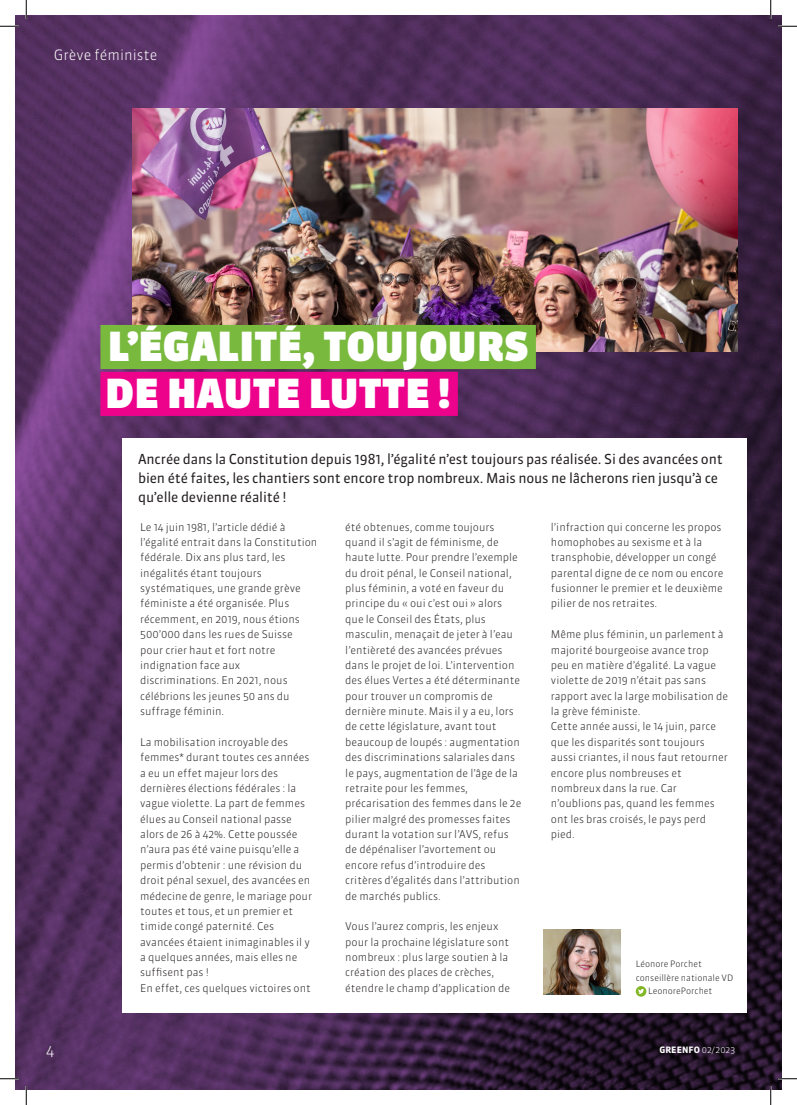
<style>
.page{position:relative;width:797px;height:1105px;background:#fff}
.page>*{position:absolute;margin:0;border:0;box-sizing:border-box;transform-origin:0 0}
.Titel_32_Grün{font:900 40px "Sanuk OT";letter-spacing:.01em;color:#fff}
.Titel_32_Magenta{font:900 40px "Sanuk OT";letter-spacing:.01em;color:#fff}
.t1{font:300 15px "Sanuk OT";color:#fff}
.t2{font:300 14.25px "Sanuk OT";color:#fff}
.Lead{font:13.75px/18.8px "Sanuk OT";letter-spacing:-.01em;color:#231f20}
.Mengensatz_Kasten{font:300 10.62px/15.4px "Sanuk OT";color:#231f20}
.Autor{font:300 8.75px "Sanuk OT";color:#231f20}
.t3{font:700 8.75px "Sanuk OT";letter-spacing:.01em;color:#fff}
.s1{font-weight:300}
</style>
<div class="page">
<img style="left:16px;top:16px;width:765px;height:1073px">
<div style="left:122px;top:438px;width:624px;height:575px;background:#fff"></div>
<img style="left:133px;top:109px;width:605px;height:242px">
<div style="left:100px;top:372px;width:358px;height:44px;background:#ed028c"></div>
<div style="left:100px;top:325px;width:436px;height:44px;background:#79ba3e"></div>
<div style="left:635px;top:986px;width:11px;height:11px;background:#82b624;border-radius:50%"></div>
<svg style="left:638px;top:989px;width:6px;height:5px"></svg>
<img style="left:543px;top:929px;width:78px;height:65px">
<svg style="left:0;top:25px;width:19px;height:2px"></svg>
<svg style="left:778px;top:25px;width:19px;height:2px"></svg>
<svg style="left:0;top:1078px;width:19px;height:1px"></svg>
<svg style="left:778px;top:1078px;width:19px;height:1px"></svg>
<svg style="left:25px;top:0;width:2px;height:19px"></svg>
<svg style="left:25px;top:1086px;width:2px;height:19px"></svg>
<svg style="left:770px;top:0;width:1px;height:19px"></svg>
<svg style="left:770px;top:1086px;width:1px;height:19px"></svg>
<p class="t2" style="left:54px;top:46px;width:105px">Grève féministe</p>
<p class="Titel_32_Grün" style="left:108px;top:322px;width:422px">L’ÉGALITÉ, TOUJOURS</p>
<p class="Titel_32_Magenta" style="left:105px;top:369px;width:346px">DE HAUTE LUTTE !</p>
<p class="Lead" style="left:138px;top:450px;width:586px">Ancrée dans la Constitution depuis 1981, l’égalité n’est toujours pas réalisée. Si des avancées ont bien été faites, les chantiers sont encore trop nombreux. Mais nous ne lâcherons rien jusqu’à ce qu’elle devienne réalité !</p>
<p class="Mengensatz_Kasten" style="left:140px;top:519px;width:179px">Le 14 juin 1981, l’article dédié à l’égalité entrait dans la Constitution fédérale. Dix ans plus tard, les inégalités étant toujours systématiques, une grande grève féministe a été organisée. Plus récemment, en 2019, nous étions<br>500’000 dans les rues de Suisse pour crier haut et fort notre indignation face aux discriminations. En 2021, nous célébrions les jeunes 50 ans du suffrage féminin.</p>
<p class="Mengensatz_Kasten" style="left:140px;top:734px;width:173px">La mobilisation incroyable des femmes* durant toutes ces années a eu un effet majeur lors des dernières élections fédérales : la vague violette. La part de femmes élues au Conseil national passe alors de 26 à 42%. Cette poussée n’aura pas été vaine puisqu’elle a permis d’obtenir : une révision du droit pénal sexuel, des avancées en médecine de genre, le mariage pour toutes et tous, et un premier et timide congé paternité. Ces avancées étaient inimaginables il y a quelques années, mais elles ne suffisent pas !</p>
<p class="Mengensatz_Kasten" style="left:140px;top:980px;width:172px">En effet, ces quelques victoires ont</p>
<p class="Mengensatz_Kasten" style="left:345px;top:519px;width:178px">été obtenues, comme toujours quand il s’agit de féminisme, de haute lutte. Pour prendre l’exemple du droit pénal, le Conseil national, plus féminin, a voté en faveur du principe du « oui c’est oui » alors que le Conseil des États, plus masculin, menaçait de jeter à l’eau l’entièreté des avancées prévues dans le projet de loi. L’intervention des élues Vertes a été déterminante pour trouver un compromis de dernière minute. Mais il y a eu, lors de cette législature, avant tout beaucoup de loupés : augmentation des discriminations salariales dans le pays, augmentation de l’âge de la retraite pour les femmes, précarisation des femmes dans le 2e pilier malgré des promesses faites durant la votation sur l’AVS, refus de dépénaliser l’avortement ou encore refus d’introduire des critères d’égalités dans l’attribution de marchés publics.</p>
<p class="Mengensatz_Kasten" style="left:345px;top:919px;width:166px">Vous l’aurez compris, les enjeux pour la prochaine législature sont nombreux : plus large soutien à la création des places de crèches, étendre le champ d’application de</p>
<p class="Mengensatz_Kasten" style="left:551px;top:519px;width:174px">l’infraction qui concerne les propos homophobes au sexisme et à la transphobie, développer un congé parental digne de ce nom ou encore fusionner le premier et le deuxième pilier de nos retraites.</p>
<p class="Mengensatz_Kasten" style="left:551px;top:627px;width:179px">Même plus féminin, un parlement à majorité bourgeoise avance trop peu en matière d’égalité. La vague violette de 2019 n’était pas sans rapport avec la large mobilisation de la grève féministe.</p>
<p class="Mengensatz_Kasten" style="left:551px;top:719px;width:178px">Cette année aussi, le 14 juin, parce que les disparités sont toujours aussi criantes, il nous faut retourner encore plus nombreuses et nombreux dans la rue. Car n’oublions pas, quand les femmes ont les bras croisés, le pays perd pied.</p>
<p class="Autor" style="left:635px;top:958px;width:68px">Léonore Porchet</p>
<p class="Autor" style="left:635px;top:972px;width:99px">conseillère nationale VD</p>
<p class="Autor" style="left:648px;top:986px;width:66px">LeonorePorchet</p>
<h2 class="t1" style="left:46px;top:1041px;width:10px">4</h2>
<p class="t3" style="left:659px;top:1044px;width:77px">GREENFO <span class="s1">02/2023</span></p>
</div>
